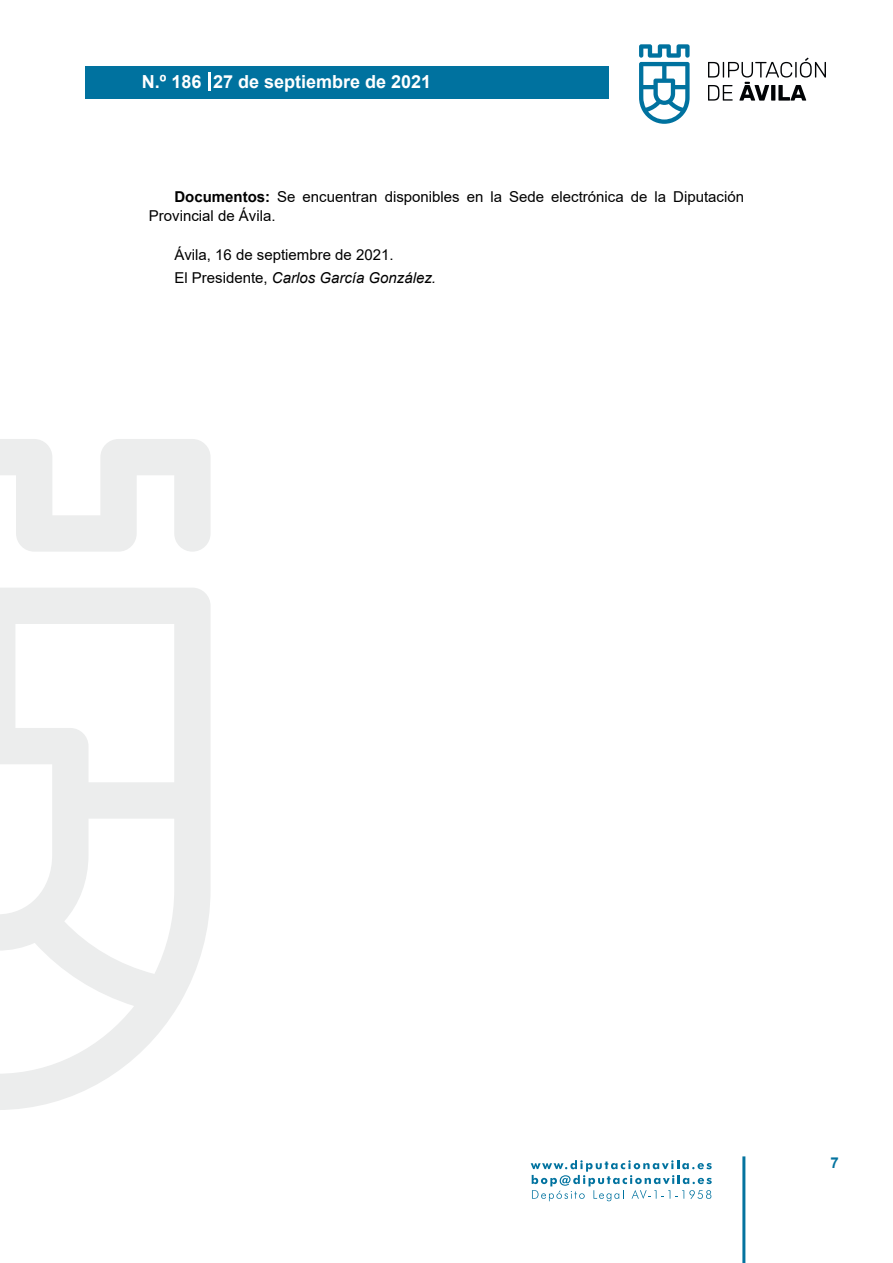
<style>
.page{position:relative;width:893px;height:1263px;background:#fff}
.page>*{position:absolute;margin:0;border:0;box-sizing:border-box;transform-origin:0 0}
.t1{font:700 18px "Arial";color:#fff}
.t2{font:15px/18.8px "Arial";color:#000}
.t3{font:700 15px "Arial";color:#04739f}
.s1{font-weight:700}
.s2{font-style:italic}
</style>
<div class="page">
<svg style="left:531px;top:1160px;width:181px;height:41px"></svg>
<div style="left:85px;top:66px;width:523px;height:33px;background:#00729f"></div>
<svg style="left:639px;top:44px;width:51px;height:80px"></svg>
<svg style="left:708px;top:58px;width:118px;height:43px"></svg>
<hr style="left:742px;top:1156px;width:3px;height:107px;background:#04739f">
<svg style="left:208px;top:72px;width:2px;height:18px"></svg>
<svg style="left:0;top:439px;width:211px;height:671px"></svg>
<p class="t1" style="left:142px;top:69px;width:291px">N.º 186 27 de septiembre de 2021</p>
<p class="t2" style="left:149px;top:188px;width:597px;text-indent:26px"><span class="s1">Documentos:</span> Se encuentran disponibles en la Sede electrónica de la Diputación<br>Provincial de Ávila.</p>
<p class="t2" style="left:174px;top:243px;width:263px;line-height:23px">Ávila, 16 de septiembre de 2021.<br>El Presidente, <span class="s2">Carlos García González.</span></p>
<p class="t3" style="left:831px;top:1152px;width:10px">7</p>
</div>
